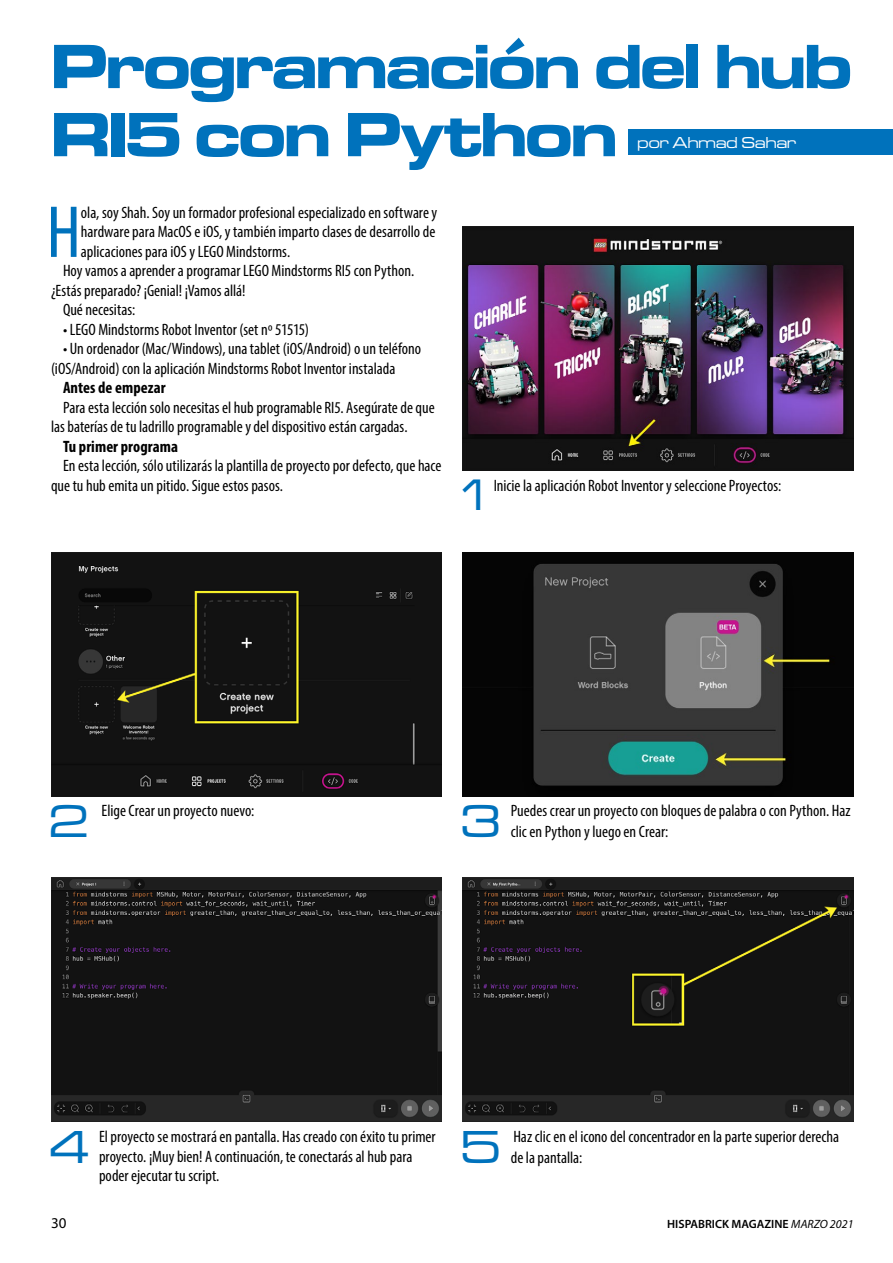
<style>
.page{position:relative;width:893px;height:1263px;background:#fff}
.page>*{position:absolute;margin:0;border:0;box-sizing:border-box;transform-origin:0 0}
.t1{font:condensed 74.4px "Myriad Pro";color:#0072bc}
.t2{font:64.8px/68.1px "Microgramma D Bold Exte";letter-spacing:-.025em;color:#0072bc}
.t3{font:48px "Microgramma D Medi Exte";color:#0072bc}
.t4{font:45.75px "Microgramma D Medi Exte";color:#0072bc}
.t5{font:condensed 16.5px/19.5px "Myriad Pro";color:#000}
.t6{font:700 condensed 16.5px "Myriad Pro";letter-spacing:.005em;color:#000}
.t7{font:16.5px "Microgramma D Medi Exte";letter-spacing:.01em;color:#fff}
.t8{font:15px "Myriad Pro";color:#000}
.t9{font:600 12px "Myriad Pro";color:#000}
.s1{font-weight:400;font-style:italic}
</style>
<div class="page">
<img style="left:463px;top:227px;width:390px;height:244px">
<div style="left:51px;top:552px;width:391px;height:244px;background:#121212"></div>
<img style="left:463px;top:552px;width:390px;height:244px">
<img style="left:51px;top:878px;width:391px;height:244px">
<img style="left:463px;top:878px;width:390px;height:244px">
<div style="left:629px;top:129px;width:264px;height:25px;background:#0072bc"></div>
<h2 class="t2" style="left:51px;top:30px;width:802px">Programación del hub<br>RI5 con Python</h2>
<p class="t7" style="left:638px;top:132px;width:160px">por Ahmad Sahar</p>
<h1 class="t1" style="left:47px;top:187px;width:36px">H</h1>
<p class="t5" style="left:81px;top:202px;width:358px">ola, soy Shah. Soy un formador profesional especializado en software y</p>
<p class="t5" style="left:81px;top:222px;width:356px">hardware para MacOS e iOS, y también imparto clases de desarrollo de</p>
<p class="t5" style="left:81px;top:241px;width:211px">aplicaciones para iOS y LEGO Mindstorms.</p>
<p class="t5" style="left:63px;top:261px;width:353px">Hoy vamos a aprender a programar LEGO Mindstorms RI5 con Python.</p>
<p class="t5" style="left:51px;top:280px;width:196px">¿Estás preparado? ¡Genial! ¡Vamos allá!</p>
<p class="t5" style="left:63px;top:300px;width:74px">Qué necesitas:</p>
<p class="t5" style="left:63px;top:319px;width:248px">• LEGO Mindstorms Robot Inventor (set nº 51515)</p>
<p class="t5" style="left:51px;top:339px;width:372px;text-indent:12px">• Un ordenador (Mac/Windows), una tablet (iOS/Android) o un teléfono (iOS/Android) con la aplicación Mindstorms Robot Inventor instalada</p>
<p class="t6" style="left:63px;top:378px;width:104px">Antes de empezar</p>
<p class="t5" style="left:51px;top:398px;width:385px;text-indent:12px">Para esta lección solo necesitas el hub programable RI5. Asegúrate de que las baterías de tu ladrillo programable y del dispositivo están cargadas.</p>
<p class="t6" style="left:63px;top:436px;width:117px">Tu primer programa</p>
<p class="t5" style="left:51px;top:456px;width:392px;text-indent:12px">En esta lección, sólo utilizarás la plantilla de proyecto por defecto, que hace que tu hub emita un pitido. Sigue estos pasos.</p>
<h3 class="t4" style="left:456px;top:466px;width:40px">1</h3>
<p class="t5" style="left:494px;top:475px;width:289px">Inicie la aplicación Robot Inventor y seleccione Proyectos:</p>
<h3 class="t3" style="left:49px;top:791px;width:41px">2</h3>
<p class="t5" style="left:102px;top:801px;width:154px">Elige Crear un proyecto nuevo:</p>
<h3 class="t3" style="left:461px;top:791px;width:41px">3</h3>
<p class="t5" style="left:511px;top:800px;width:341px;line-height:21px">Puedes crear un proyecto con bloques de palabra o con Python. Haz clic en Python y luego en Crear:</p>
<h3 class="t3" style="left:50px;top:1116px;width:41px">4</h3>
<p class="t5" style="left:99px;top:1126px;width:338px">El proyecto se mostrará en pantalla. Has creado con éxito tu primer proyecto. ¡Muy bien! A continuación, te conectarás al hub para poder ejecutar tu script.</p>
<h3 class="t3" style="left:460px;top:1116px;width:41px">5</h3>
<p class="t5" style="left:511px;top:1126px;width:330px;line-height:21px">Haz clic en el icono del concentrador en la parte superior derecha de la pantalla:</p>
<p class="t8" style="left:51px;top:1213px;width:17px">30</p>
<p class="t9" style="left:667px;top:1216px;width:188px">HISPABRICK MAGAZINE <span class="s1">MARZO 2021</span></p>
</div>
